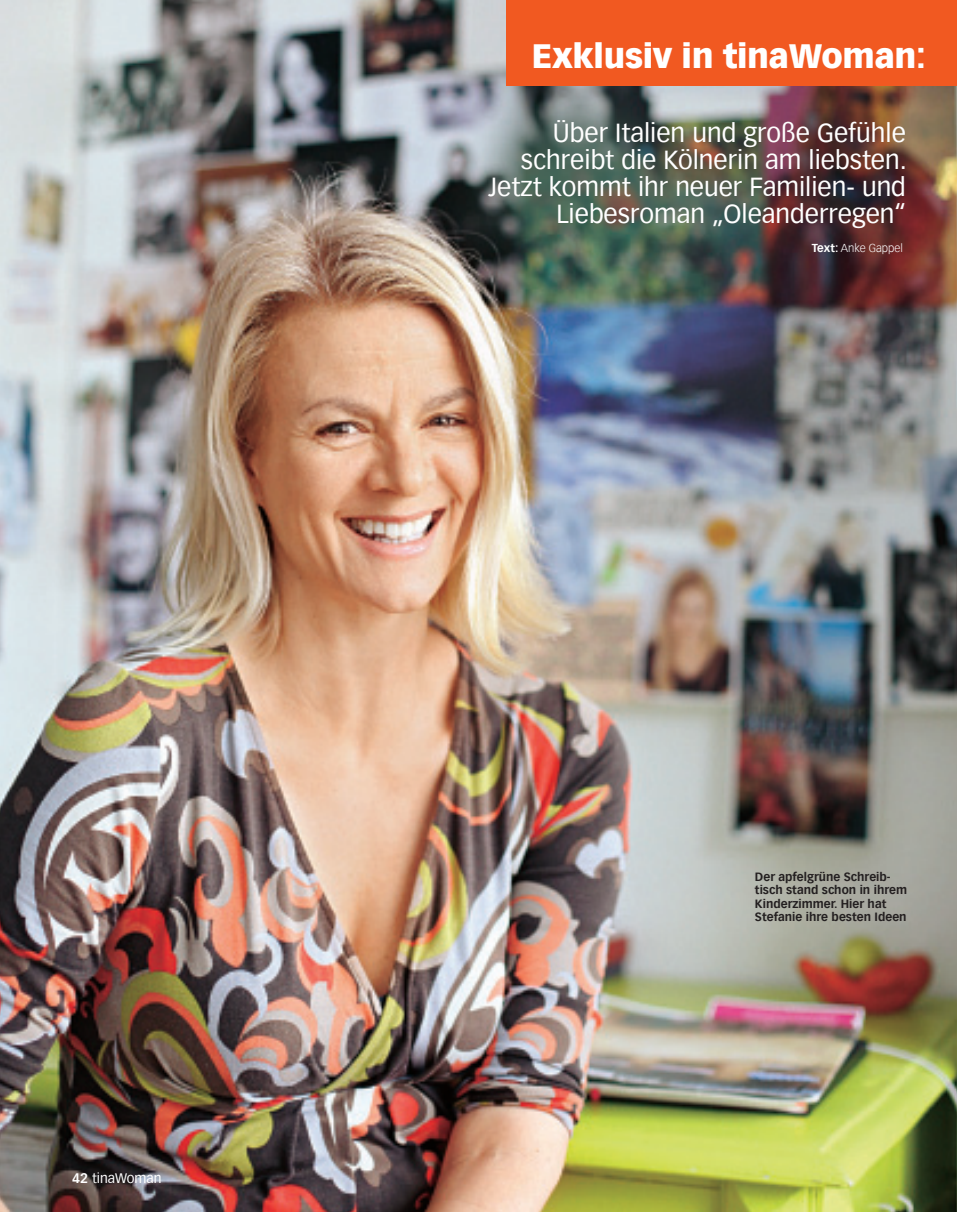
<style>
.page{position:relative;width:957px;height:1212px;background:#fff}
.page>*{position:absolute;margin:0;border:0;box-sizing:border-box;transform-origin:0 0}
.LT_Utopia_EZ_04{font:900 33px "Vectora Com";letter-spacing:-.01em;color:#fff}
.VS_Utopia_02{font:25.5px/27px "Vectora Com";color:#fff;text-align:right}
.t1{font:13.5px "Vectora Com";color:#fff}
.Bu_Vectora_7_8_9_bol{font:700 11.7px/13.5px "Vectora Com";color:#231f20}
.Credit_plus_Autor_07{font:300 11.25px "Vectora Com";color:#fff}
.s1{font-weight:700}
</style>
<div class="page">
<img style="left:0;top:0;width:957px;height:1212px">
<div style="left:506px;top:0;width:451px;height:85px;background:#f15921"></div>
<p class="t1" style="left:72px;top:1170px;width:91px"><span class="s1">42</span> tinaWoman</p>
<p class="LT_Utopia_EZ_04" style="left:531px;top:35px;width:396px">Exklusiv in tinaWoman:</p>
<p class="VS_Utopia_02" style="left:488px;top:120px;width:420px">Über Italien und große Gefühle schreibt die Kölnerin am liebsten.<br>Jetzt kommt ihr neuer Familien- und Liebesroman „Oleanderregen“</p>
<p class="Credit_plus_Autor_07" style="left:811px;top:241px;width:93px"><span class="s1">Text:</span> Anke Gappel</p>
<p class="Bu_Vectora_7_8_9_bol" style="left:755px;top:870px;width:154px">Der apfelgrüne Schreib&shy;tisch stand schon in ihrem<br>Kinderzimmer. Hier hat<br>Stefanie ihre besten Ideen</p>
</div>
